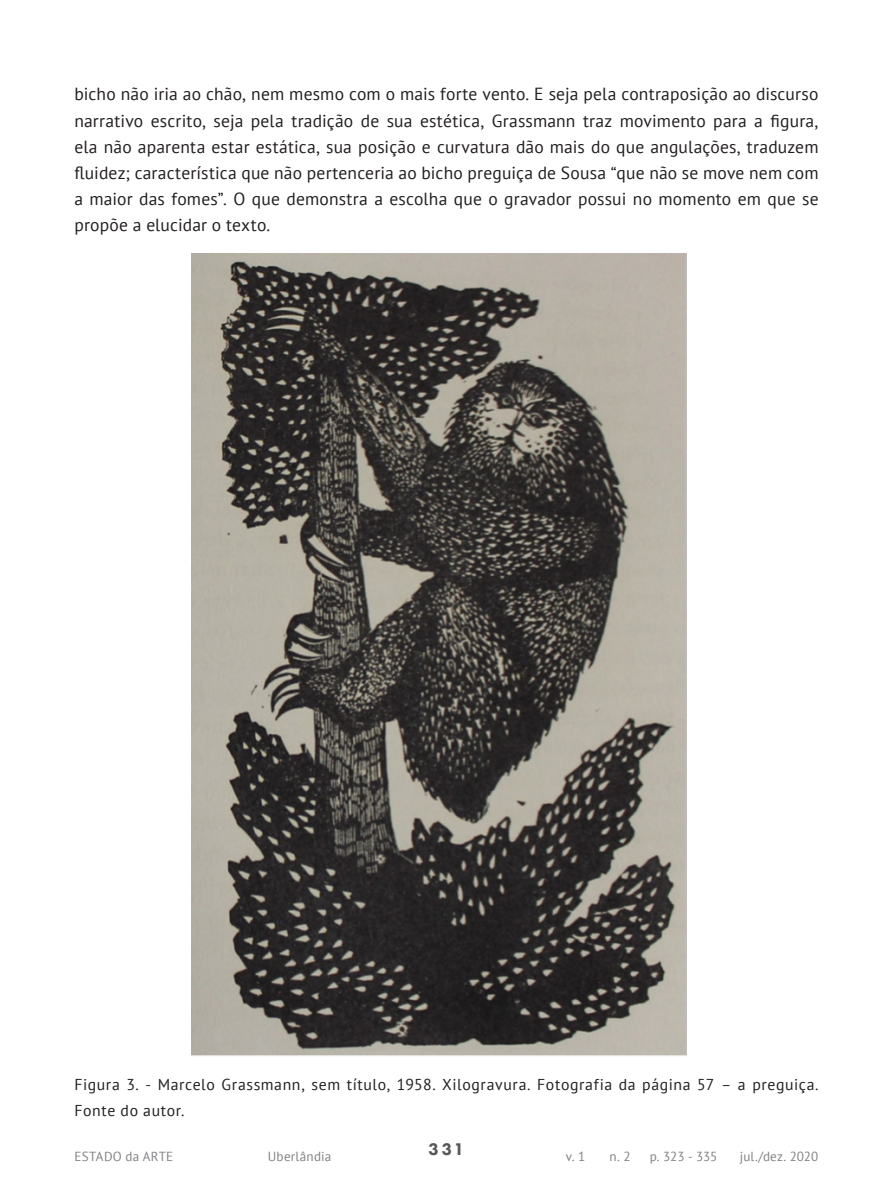
<style>
.page{position:relative;width:893px;height:1191px;background:#fff}
.page>*{position:absolute;margin:0;border:0;box-sizing:border-box;transform-origin:0 0}
.Artigo_-_TEXTO{font:17.5px/26.1px "PT Sans";letter-spacing:.01em;color:#231f20;text-align:justify}
.t1{font:800 17.5px "Futura PT";color:#57585a}
.Artigo_-_Legenda_Fig{font:15.75px/26.1px "PT Sans";letter-spacing:.04em;color:#231f20}
.t2{font:13.12px "PT Sans";letter-spacing:.015em;color:#808285}
</style>
<div class="page">
<img style="left:192px;top:253px;width:495px;height:803px">
<p class="Artigo_-_TEXTO" style="left:74px;top:81px;width:746px">bicho não iria ao chão, nem mesmo com o mais forte vento. E seja pela contraposição ao discurso narrativo escrito, seja pela tradição de sua estética, Grassmann traz movimento para a figura, ela não aparenta estar estática, sua posição e curvatura dão mais do que angulações, traduzem fluidez; característica que não pertenceria ao bicho preguiça de Sousa “que não se move nem com a maior das fomes”. O que demonstra a escolha que o gravador possui no momento em que se propõe a elucidar o texto.</p>
<p class="Artigo_-_Legenda_Fig" style="left:74px;top:1071px;width:746px">Figura 3. - Marcelo Grassmann, sem título, 1958. Xilogravura. Fotografia da página 57 – a preguiça.<br>Fonte do autor.</p>
<p class="t1" style="left:429px;top:1138px;width:37px">331</p>
<p class="t2" style="left:74px;top:1148px;width:100px">ESTADO da ARTE</p>
<p class="t2" style="left:268px;top:1148px;width:65px">Uberlândia</p>
<p class="t2" style="left:566px;top:1148px;width:21px">v. 1</p>
<p class="t2" style="left:610px;top:1148px;width:23px">n. 2</p>
<p class="t2" style="left:650px;top:1148px;width:69px">p. 323 - 335</p>
<p class="t2" style="left:740px;top:1148px;width:80px">jul./dez. 2020</p>
</div>
